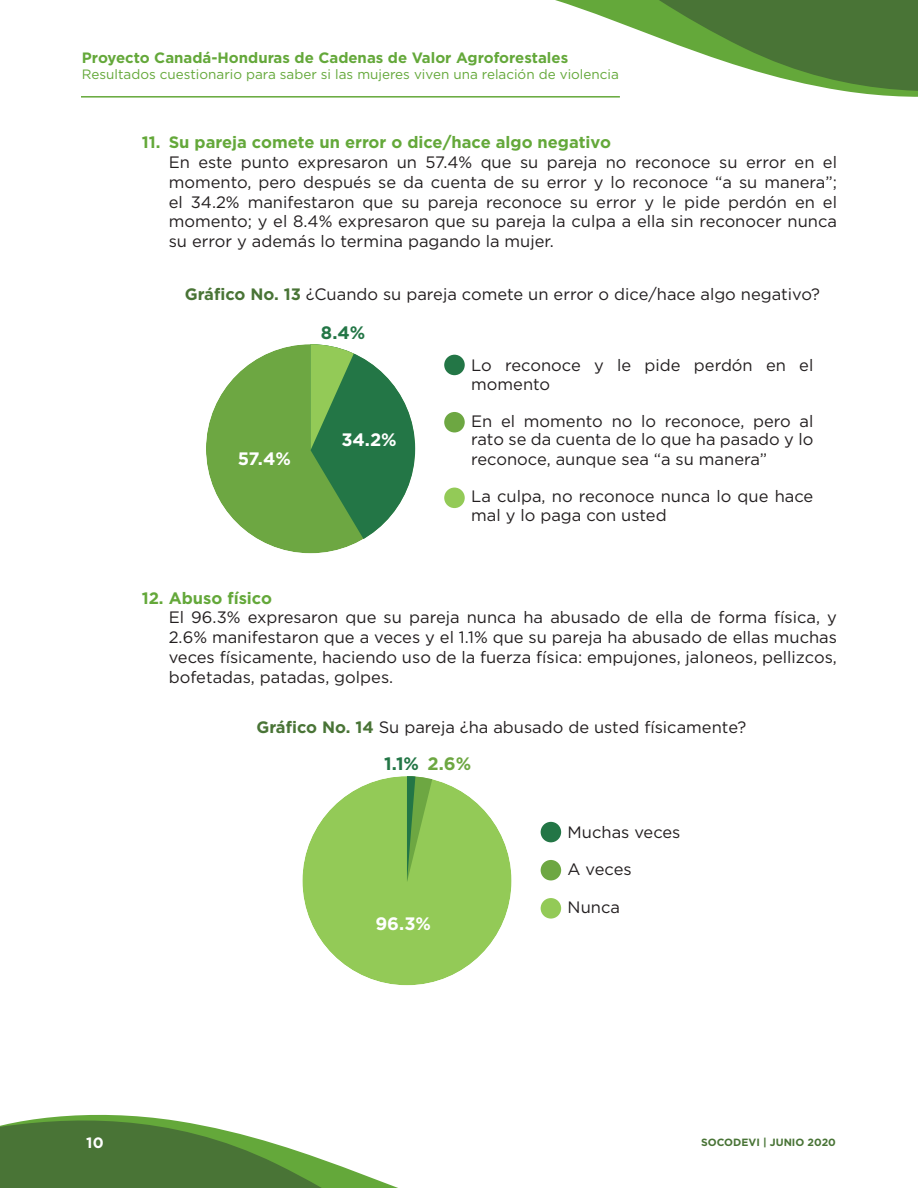
<style>
.page{position:relative;width:918px;height:1188px;background:#fff}
.page>*{position:absolute;margin:0;border:0;box-sizing:border-box;transform-origin:0 0}
.t1{font:700 18px "Gotham";color:#fff}
.t2{font:700 18px "Gotham";color:#237646}
.t3{font:700 18px "Gotham";color:#6da742}
.t4{font:16.5px/19.8px "Gotham";color:#231f20;text-align:justify}
.t5{font:700 16.5px "Gotham";color:#64a83a}
.t6{font:700 15px "Gotham";color:#64a83a}
.t7{font:700 15px "Gotham";color:#fff}
.t8{font:13.5px "Gotham";color:#64a83a}
.t9{font:700 10.5px "Gotham";color:#497436}
.s1{font-weight:700;color:#497436}
</style>
<div class="page">
<svg style="left:0;top:1114px;width:398px;height:74px"></svg>
<hr style="left:81px;top:96px;width:539px;height:2px;background:#64a83a">
<svg style="left:501px;top:0;width:417px;height:98px"></svg>
<div style="left:206px;top:344px;width:209px;height:209px;background:#6da742;border-radius:50%"></div>
<svg style="left:311px;top:344px;width:104px;height:209px"></svg>
<div style="left:444px;top:355px;width:21px;height:20px;background:#237646;border-radius:50%"></div>
<div style="left:444px;top:412px;width:21px;height:20px;background:#6da742;border-radius:50%"></div>
<div style="left:444px;top:488px;width:21px;height:20px;background:#93ca57;border-radius:50%"></div>
<div style="left:302px;top:776px;width:210px;height:209px;background:#93ca57;border-radius:50%"></div>
<svg style="left:407px;top:776px;width:27px;height:105px"></svg>
<div style="left:541px;top:822px;width:20px;height:20px;background:#237646;border-radius:50%"></div>
<div style="left:541px;top:860px;width:20px;height:20px;background:#6da742;border-radius:50%"></div>
<div style="left:541px;top:898px;width:20px;height:21px;background:#93ca57;border-radius:50%"></div>
<p class="t6" style="left:82px;top:48px;width:488px">Proyecto Canadá-Honduras de Cadenas de Valor Agroforestales</p>
<p class="t8" style="left:82px;top:66px;width:538px">Resultados cuestionario para saber si las mujeres viven una relación de violencia</p>
<p class="t5" style="left:142px;top:131px;width:471px">11. Su pareja comete un error o dice/hace algo negativo</p>
<p class="t4" style="left:169px;top:152px;width:670px">En este punto expresaron un 57.4% que su pareja no reconoce su error en el momento, pero después se da cuenta de su error y lo reconoce “a su manera”; el 34.2% manifestaron que su pareja reconoce su error y le pide perdón en el momento; y el 8.4% expresaron que su pareja la culpa a ella sin reconocer nunca su error y además lo termina pagando la mujer.</p>
<p class="t4" style="left:185px;top:284px;width:637px"><span class="s1">Gráfico No. 13</span> ¿Cuando su pareja comete un error o dice/hace algo negativo?</p>
<p class="t2" style="left:321px;top:321px;width:46px">8.4%</p>
<p class="t1" style="left:238px;top:447px;width:55px">57.4%</p>
<p class="t1" style="left:341px;top:427px;width:57px">34.2%</p>
<p class="t4" style="left:471px;top:356px;width:344px;line-height:18.6px">Lo reconoce y le pide perdón en el momento</p>
<p class="t4" style="left:471px;top:411px;width:344px;line-height:19.2px">En el momento no lo reconoce, pero al rato se da cuenta de lo que ha pasado y lo reconoce, aunque sea “a su manera”</p>
<p class="t4" style="left:471px;top:487px;width:344px;line-height:18.6px">La culpa, no reconoce nunca lo que hace mal y lo paga con usted</p>
<p class="t5" style="left:142px;top:587px;width:132px">12. Abuso físico</p>
<p class="t4" style="left:169px;top:607px;width:670px">El 96.3% expresaron que su pareja nunca ha abusado de ella de forma física, y 2.6% manifestaron que a veces y el 1.1% que su pareja ha abusado de ellas muchas veces físicamente, haciendo uso de la fuerza física: empujones, jaloneos, pellizcos, bofetadas, patadas, golpes.</p>
<p class="t4" style="left:257px;top:717px;width:491px"><span class="s1">Gráfico No. 14</span> Su pareja ¿ha abusado de usted físicamente?</p>
<p class="t7" style="left:86px;top:1133px;width:19px">10</p>
<p class="t2" style="left:384px;top:751px;width:36px">1.1%</p>
<p class="t3" style="left:427px;top:751px;width:45px">2.6%</p>
<p class="t1" style="left:375px;top:912px;width:57px">96.3%</p>
<p class="t4" style="left:568px;top:822px;width:114px">Muchas veces</p>
<p class="t4" style="left:568px;top:859px;width:66px">A veces</p>
<p class="t4" style="left:568px;top:897px;width:54px">Nunca</p>
<p class="t9" style="left:701px;top:1135px;width:136px">SOCODEVI | JUNIO 2020</p>
</div>
